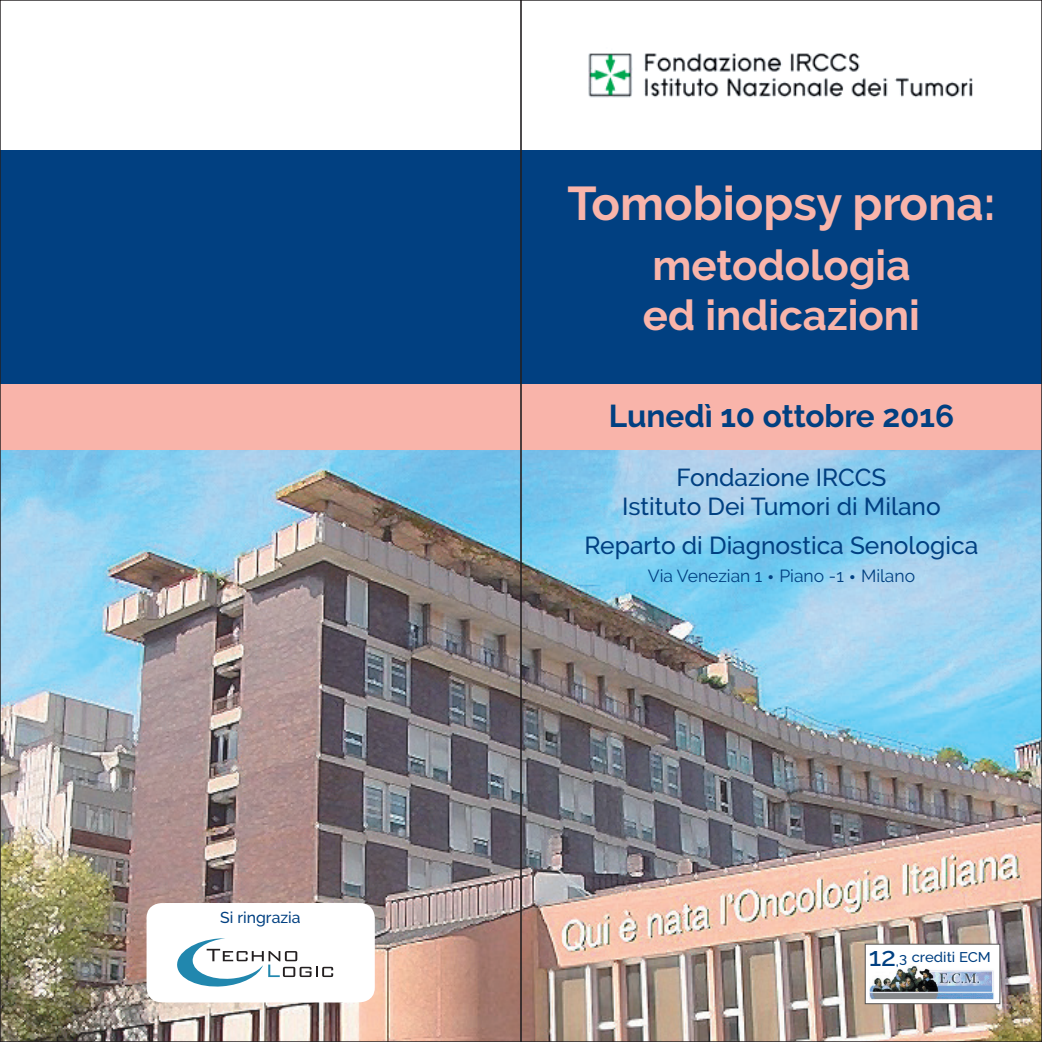
<style>
.page{position:relative;width:1042px;height:1042px;background:#fff}
.page>*{position:absolute;margin:0;border:0;box-sizing:border-box;transform-origin:0 0}
.t1{font:700 47.25px "Raleway";color:#f9b4aa}
.t2{font:700 42px/50.4px "Raleway";color:#f9b4aa}
.t3{font:700 31.5px "Raleway";color:#014081}
.t4{font:500 24.5px/29.4px "Raleway";color:#014081;text-align:center}
.t5{font:17.5px "Raleway";color:#014081}
.t6{font:500 15.75px "Raleway";color:#014081}
.t7{font:500 14px "Raleway";color:#014081;scale:1.06 1}
.s1{font-size:22.75px}
.s2{font-size:26.25px}
</style>
<div class="page">
<img style="left:2px;top:450px;width:1038px;height:590px">
<div style="left:0;top:150px;width:1042px;height:300px;background:#014081"></div>
<div style="left:0;top:384px;width:1042px;height:66px;background:#f9b4aa"></div>
<div style="left:865px;top:944px;width:135px;height:60px;background:#fff;border:1px solid #535353"></div>
<img style="left:869px;top:966px;width:125px;height:34px">
<img style="left:588px;top:53px;width:385px;height:45px">
<div style="left:147px;top:903px;width:228px;height:99px;background:#fff;border-radius:15px"></div>
<svg style="left:177px;top:938px;width:157px;height:49px"></svg>
<p class="t6" style="left:220px;top:908px;width:82px">Si ringrazia</p>
<p class="t1" style="left:567px;top:176px;width:429px">Tomobiopsy prona:</p>
<p class="t2" style="left:643px;top:240px;width:278px">metodologia ed indicazioni</p>
<p class="t3" style="left:609px;top:397px;width:347px">Lunedì 10 ottobre 2016</p>
<p class="t4" style="left:622px;top:462px;width:320px">Fondazione IRCCS<br>Istituto Dei Tumori di Milano</p>
<p class="t4" style="left:584px;top:531px;width:395px">Reparto di Diagnostica Senologica</p>
<p class="t5" style="left:648px;top:565px;width:269px">Via Venezian 1 <span class="s1">•</span> Piano -1 <span class="s1">•</span> Milano</p>
<p class="t7" style="left:869px;top:949px;width:117px"><span class="s2">12</span>,3 crediti ECM</p>
</div>
